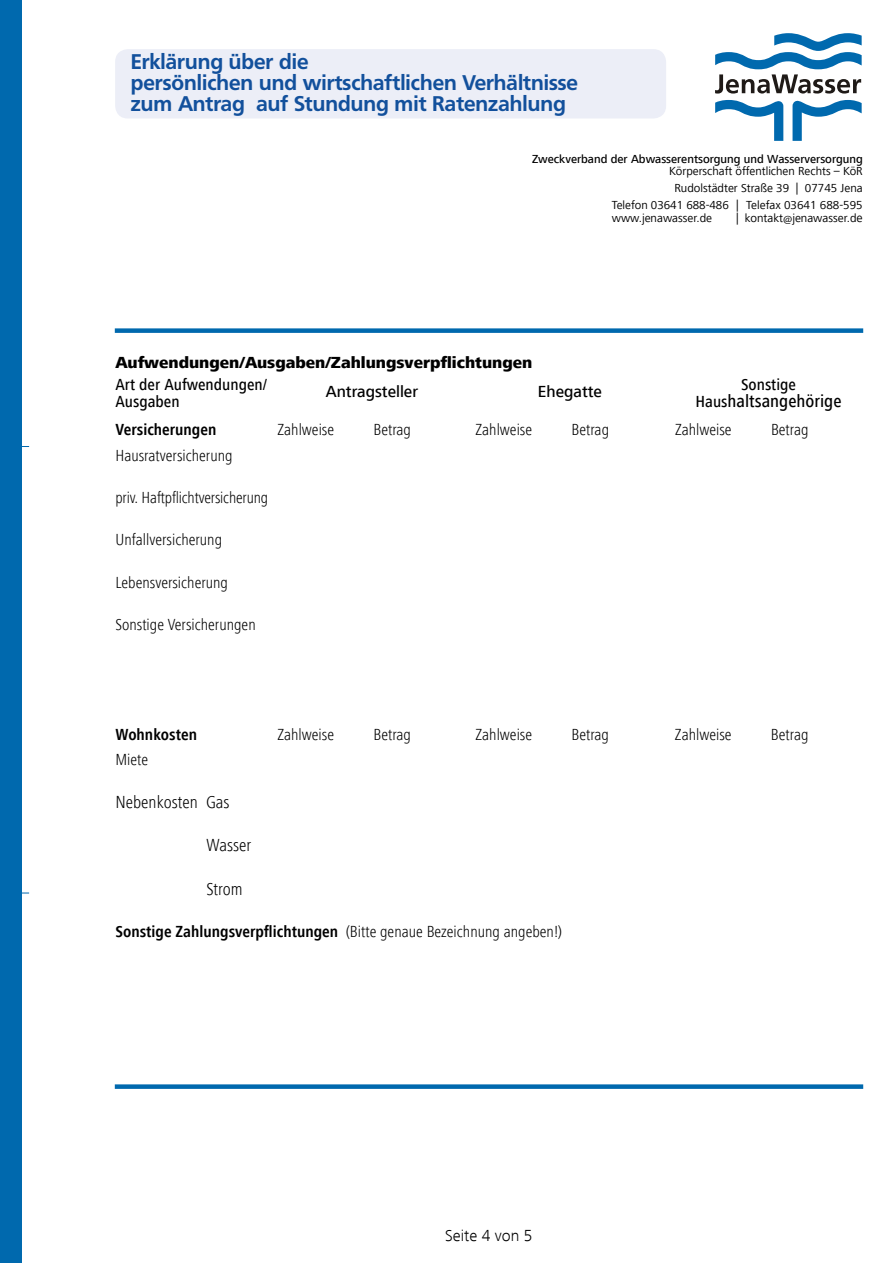
<style>
.page{position:relative;width:893px;height:1263px;background:#fff}
.page>*{position:absolute;margin:0;border:0;box-sizing:border-box;transform-origin:0 0}
.t1{font:700 21px/21px "Frutiger BQ";color:#12509c}
.t2{font:300 condensed 18px "Frutiger Next LT";color:#000}
.t3{font:500 condensed 18px "Frutiger Next LT";color:#000;scale:1.04 1}
.t4{font:300 condensed 16.5px "Frutiger Next LT";color:#000}
.t5{font:800 16.5px "Frutiger Next LT";color:#000}
.t6{font:500 condensed 16.5px/16.5px "Frutiger Next LT";color:#000;scale:1.04 1}
.t7{font:700 condensed 16.5px "Frutiger Next LT";color:#000}
.t8{font:500 16.5px "Frutiger Next LT";color:#000}
.t9{font:300 16.5px "Frutiger Next LT";color:#000}
.t10{font:12px/16.8px "Frutiger Next LT";color:#000;text-align:right}
.t11{font:500 12px "Frutiger Next LT";color:#000}
.s1{font-size:12.6px}
.s2{font-size:16.5px}
.s3{font-weight:700}
</style>
<div class="page">
<div style="left:115px;top:49px;width:551px;height:70px;background:#eceef7;border-radius:13px"></div>
<svg style="left:715px;top:100px;width:68px;height:41px"></svg>
<svg style="left:792px;top:100px;width:70px;height:41px"></svg>
<svg style="left:715px;top:33px;width:147px;height:61px"></svg>
<div style="left:0;top:0;width:21px;height:1263px;background:#0069ae"></div>
<div style="left:115px;top:1084px;width:748px;height:5px;background:#0069ae"></div>
<div style="left:115px;top:328px;width:748px;height:5px;background:#0069ae"></div>
<p class="t1" style="left:131px;top:51px;width:449px">Erklärung über die<br>persönlichen und wirtschaftlichen Verhältnisse zum Antrag auf Stundung mit Ratenzahlung</p>
<p class="t11" style="left:532px;top:152px;width:332px">Zweckverband der Abwasserentsorgung und Wasserversorgung</p>
<p class="t10" style="left:612px;top:163px;width:252px">Körperschaft öffentlichen Rechts – KöR<br>Rudolstädter Straße 39 | 07745 Jena<br>Telefon 03641 688-486 | Telefax 03641 688-595</p>
<p class="t10" style="left:612px;top:209px;width:102px">www.jenawasser.de</p>
<p class="t10" style="left:736px;top:209px;width:128px">| kontakt@jenawasser.d<span class="s1">e</span></p>
<p class="t5" style="left:115px;top:353px;width:418px">Aufwendungen/Ausgaben/Zahlungsverpflichtungen</p>
<p class="t8" style="left:326px;top:382px;width:94px">Antragsteller</p>
<p class="t8" style="left:538px;top:382px;width:65px">Ehegatte</p>
<p class="t7" style="left:115px;top:421px;width:102px">Versicherungen</p>
<p class="t4" style="left:277px;top:421px;width:58px">Zahlweise</p>
<p class="t4" style="left:373px;top:421px;width:39px">Betrag</p>
<p class="t4" style="left:475px;top:421px;width:58px">Zahlweise</p>
<p class="t4" style="left:571px;top:421px;width:39px">Betrag</p>
<p class="t4" style="left:675px;top:421px;width:58px">Zahlweise</p>
<p class="t4" style="left:771px;top:421px;width:39px">Betrag</p>
<p class="t4" style="left:115px;top:446px;width:119px">Hausratversicherung</p>
<p class="t4" style="left:115px;top:488px;width:154px">priv. Haftpflichtversicherung</p>
<p class="t4" style="left:115px;top:531px;width:108px">Unfallversicherung</p>
<p class="t4" style="left:115px;top:573px;width:114px">Lebensversicherung</p>
<p class="t4" style="left:115px;top:615px;width:142px">Sonstige Versicherungen</p>
<p class="t6" style="left:115px;top:377px;width:147px">Art der Aufwendungen/<br>Ausgaben</p>
<p class="t6" style="left:741px;top:377px;width:54px">Sonstige</p>
<p class="t3" style="left:695px;top:391px;width:142px"><span class="s2">Haus</span>haltsangehörige</p>
<p class="t7" style="left:115px;top:725px;width:83px">Wohnkosten</p>
<p class="t4" style="left:277px;top:725px;width:58px">Zahlweise</p>
<p class="t4" style="left:373px;top:725px;width:39px">Betrag</p>
<p class="t4" style="left:475px;top:725px;width:58px">Zahlweise</p>
<p class="t4" style="left:571px;top:725px;width:39px">Betrag</p>
<p class="t4" style="left:675px;top:725px;width:58px">Zahlweise</p>
<p class="t4" style="left:771px;top:725px;width:39px">Betrag</p>
<p class="t4" style="left:115px;top:751px;width:34px">Miete</p>
<p class="t2" style="left:115px;top:792px;width:116px">Nebenkosten Gas</p>
<p class="t2" style="left:207px;top:835px;width:46px">Wasser</p>
<p class="t2" style="left:207px;top:879px;width:38px">Strom</p>
<p class="t4" style="left:115px;top:923px;width:448px"><span class="s3">Sonstige Zahlungsverpflichtungen</span> (Bitte genaue Bezeichnung angeben!)</p>
<p class="t9" style="left:445px;top:1226px;width:89px">Seite 4 von 5</p>
</div>
